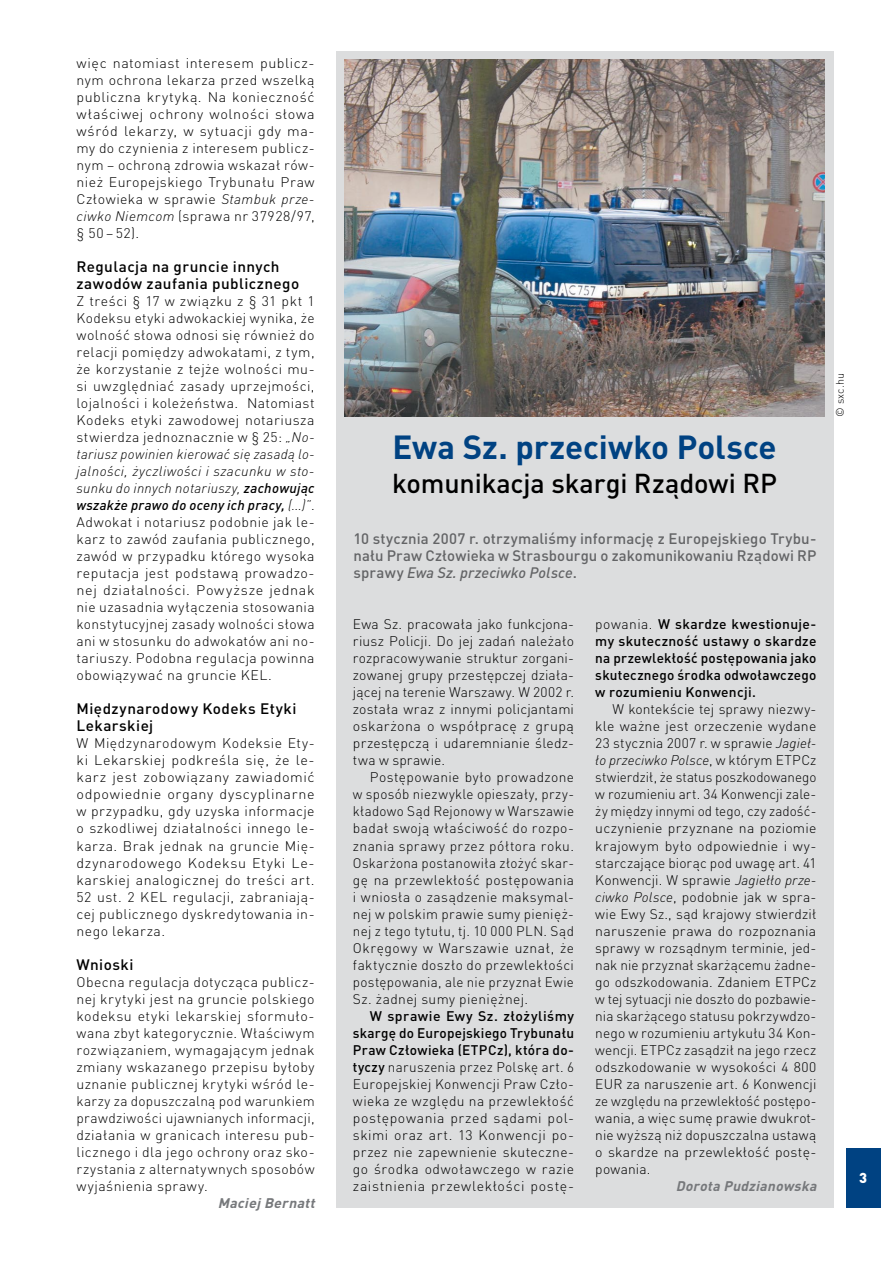
<style>
.page{position:relative;width:893px;height:1263px;background:#fff}
.page>*{position:absolute;margin:0;border:0;box-sizing:border-box;transform-origin:0 0}
.t1{font:700 33px "DIN Festival";color:#004282}
.t2{font:500 27px "DIN Festival";letter-spacing:-.005em;color:#000}
.t3{font:500 15px/17px "DIN Festival";letter-spacing:.005em;color:#636466;text-align:justify}
.t4{font:500 15px/17px "DIN Festival";letter-spacing:.03em;color:#000}
.t5{font:300 13.8px/17px "DIN Festival";letter-spacing:.03em;color:#000;text-align:justify}
.t6{font:300 13.8px/17px "DIN Festival";letter-spacing:.03em;color:#000;text-align:justify;scale:1.04 1}
.t7{font:500 13.8px/17px "DIN Festival";letter-spacing:.02em;color:#000;text-align:justify}
.t8{font:italic 700 13.8px "DIN Festival";color:#76787b}
.t9{font:300 10.8px "DIN Festival";color:#000}
.s1{font-style:italic}
.s2{font-weight:500;font-style:italic}
.s3{font-weight:500}
.s4{font-weight:300}
</style>
<div class="page">
<div style="left:336px;top:51px;width:497px;height:1157px;background:#dcddde"></div>
<img style="left:344px;top:60px;width:481px;height:357px">
<div style="left:846px;top:1148px;width:34px;height:60px;background:#004282"></div>
<p class="t6" style="left:77px;top:54px;width:230px">więc natomiast interesem publicz&shy;nym ochrona lekarza przed wszelką publiczna krytyką. Na konieczność właściwej ochrony wolności słowa wśród lekarzy, w sytuacji gdy ma&shy;my do czynienia z interesem publicz&shy;nym – ochroną zdrowia wskazał rów&shy;nież Europejskiego Trybunału Praw Człowieka w sprawie <span class="s1">Stambuk prze&shy;ciwko Niemcom</span> (sprawa nr 37928/97, § 50 – 52).</p>
<p class="t4" style="left:77px;top:258px;width:224px">Regulacja na gruncie innych zawodów zaufania publicznego</p>
<p class="t5" style="left:77px;top:293px;width:240px">Z treści § 17 w związku z § 31 pkt 1<br>Kodeksu etyki adwokackiej wynika, że wolność słowa odnosi się również do relacji pomiędzy adwokatami, z tym, że korzystanie z tejże wolności mu&shy;si uwzględniać zasady uprzejmości, lojalności i koleżeństwa. Natomiast Kodeks etyki zawodowej notariusza stwierdza jednoznacznie w § 25: <span class="s1">„No&shy;tariusz powinien kierować się zasadą lo&shy;jalności, życzliwości i szacunku w sto&shy;sunku do innych notariuszy,</span> <span class="s2">zachowując wszakże prawo do oceny ich pracy,</span> <span class="s1">(...)”</span>.<br>Adwokat i notariusz podobnie jak le&shy;karz to zawód zaufania publicznego, zawód w przypadku którego wysoka reputacja jest podstawą prowadzo&shy;nej działalności. Powyższe jednak nie uzasadnia wyłączenia stosowania konstytucyjnej zasady wolności słowa ani w stosunku do adwokatów ani no&shy;tariuszy. Podobna regulacja powinna obowiązywać na gruncie KEL.</p>
<p class="t4" style="left:77px;top:700px;width:222px">Międzynarodowy Kodeks Etyki<br>Lekarskiej</p>
<p class="t5" style="left:77px;top:735px;width:240px">W Międzynarodowym Kodeksie Ety&shy;ki Lekarskiej podkreśla się, że le&shy;karz jest zobowiązany zawiadomić odpowiednie organy dyscyplinarne w przypadku, gdy uzyska informacje o szkodliwej działalności innego le&shy;karza. Brak jednak na gruncie Mię&shy;dzynarodowego Kodeksu Etyki Le&shy;karskiej analogicznej do treści art.<br>52 ust. 2 KEL regulacji, zabraniają&shy;cej publicznego dyskredytowania in&shy;nego lekarza.</p>
<p class="t4" style="left:77px;top:955px;width:58px">Wnioski</p>
<p class="t5" style="left:77px;top:973px;width:240px">Obecna regulacja dotycząca publicz&shy;nej krytyki jest na gruncie polskiego kodeksu etyki lekarskiej sformuło&shy;wana zbyt kategorycznie. Właściwym rozwiązaniem, wymagającym jednak zmiany wskazanego przepisu byłoby uznanie publicznej krytyki wśród le&shy;karzy za dopuszczalną pod warunkiem prawdziwości ujawnianych informacji, działania w granicach interesu pub&shy;licznego i dla jego ochrony oraz sko&shy;rzystania z alternatywnych sposobów wyjaśnienia sprawy.</p>
<p class="t8" style="left:218px;top:1194px;width:102px">Maciej Bernatt</p>
<h1 class="t1" style="left:393px;top:426px;width:386px">Ewa Sz. przeciwko Polsce</h1>
<h2 class="t2" style="left:392px;top:466px;width:386px">komunikacja skargi Rządowi RP</h2>
<p class="t3" style="left:353px;top:530px;width:464px">10 stycznia 2007 r. otrzymaliśmy informację z Europejskiego Trybu&shy;nału Praw Człowieka w Strasbourgu o zakomunikowaniu Rządowi RP sprawy <span class="s1">Ewa Sz. przeciwko Polsce</span>.</p>
<p class="t5" style="left:353px;top:616px;width:223px">Ewa Sz. pracowała jako funkcjona&shy;riusz Policji. Do jej zadań należało rozpracowywanie struktur zorgani&shy;zowanej grupy przestępczej działa&shy;jącej na terenie Warszawy. W 2002 r. została wraz z innymi policjantami oskarżona o współpracę z grupą przestępczą i udaremnianie śledz&shy;twa w sprawie.</p>
<p class="t5" style="left:353px;top:769px;width:223px;text-indent:17px">Postępowanie było prowadzone w sposób niezwykle opieszały, przy&shy;kładowo Sąd Rejonowy w Warszawie badał swoją właściwość do rozpo&shy;znania sprawy przez półtora roku.<br>Oskarżona postanowiła złożyć skar&shy;gę na przewlekłość postępowania i wniosła o zasądzenie maksymal&shy;nej w polskim prawie sumy pienięż&shy;nej z tego tytułu, tj. 10 000 PLN. Sąd Okręgowy w Warszawie uznał, że faktycznie doszło do przewlekłości postępowania, ale nie przyznał Ewie Sz. żadnej sumy pieniężnej.</p>
<p class="t5" style="left:353px;top:1007px;width:223px;text-indent:17px"><span class="s3">W sprawie Ewy Sz. złożyliśmy skargę do Europejskiego Trybunału Praw Człowieka (ETPCz), która do&shy;tyczy</span> naruszenia przez Polskę art. 6<br>Europejskiej Konwencji Praw Czło&shy;wieka ze względu na przewlekłość postępowania przed sądami pol&shy;skimi oraz art. 13 Konwencji po&shy;przez nie zapewnienie skuteczne&shy;go środka odwoławczego w razie zaistnienia przewlekłości postę-</p>
<p class="t7" style="left:595px;top:615px;width:223px"><span class="s4">powania.</span> W skardze kwestionuje&shy;my skuteczność ustawy o skardze na przewlekłość postępowania jako skutecznego środka odwoławczego w rozumieniu Konwencji.</p>
<p class="t5" style="left:595px;top:701px;width:223px;text-indent:17px">W kontekście tej sprawy niezwy&shy;kle ważne jest orzeczenie wydane 23 stycznia 2007 r. w sprawie <span class="s1">Jagieł&shy;ło przeciwko Polsce</span>, w którym ETPCz stwierdził, że status poszkodowanego w rozumieniu art. 34 Konwencji zale&shy;ży między innymi od tego, czy zadość&shy;uczynienie przyznane na poziomie krajowym było odpowiednie i wy&shy;starczające biorąc pod uwagę art. 41<br>Konwencji. W sprawie <span class="s1">Jagiełło prze&shy;ciwko Polsce</span>, podobnie jak w spra&shy;wie Ewy Sz., sąd krajowy stwierdził naruszenie prawa do rozpoznania sprawy w rozsądnym terminie, jed&shy;nak nie przyznał skarżącemu żadne&shy;go odszkodowania. Zdaniem ETPCz w tej sytuacji nie doszło do pozbawie&shy;nia skarżącego statusu pokrzywdzo&shy;nego w rozumieniu artykułu 34 Kon&shy;wencji. ETPCz zasądził na jego rzecz odszkodowanie w wysokości 4 800<br>EUR za naruszenie art. 6 Konwencji ze względu na przewlekłość postępo&shy;wania, a więc sumę prawie dwukrot&shy;nie wyższą niż dopuszczalna ustawą o skardze na przewlekłość postę&shy;powania.</p>
<p class="t8" style="left:676px;top:1177px;width:146px">Dorota Pudzianowska</p>
<p class="t9" style="left:833px;top:417px;width:45px;rotate:-90deg">© sxc.hu</p>
</div>
